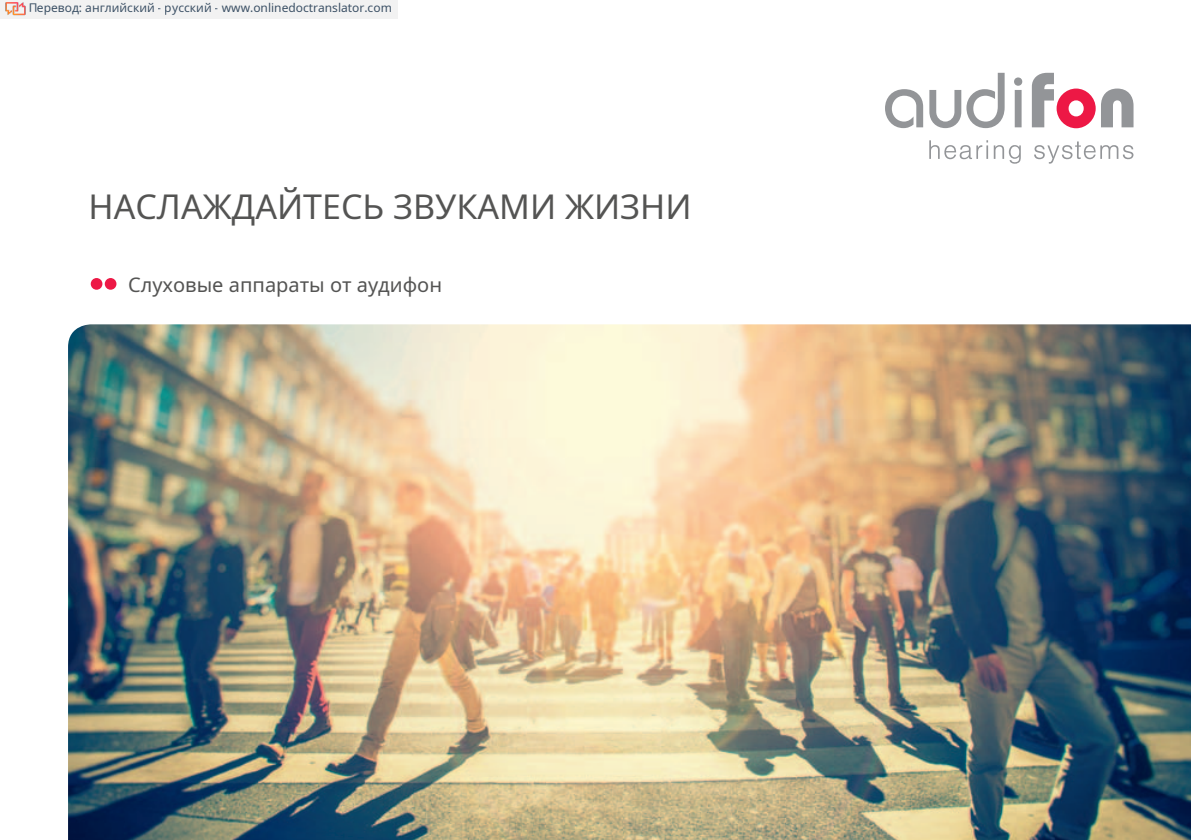
<style>
.page{position:relative;width:1191px;height:840px;background:#fff}
.page>*{position:absolute;margin:0;border:0;box-sizing:border-box;transform-origin:0 0}
.t1{font:34px "Noto Sans";color:#545453}
.t2{font:20px "Noto Sans";color:#545453}
.t3{font:12px "Noto Sans";color:rgb(15 43 70/.8)}
</style>
<div class="page">
<svg style="left:929px;top:140px;width:91px;height:24px"></svg>
<svg style="left:1034px;top:141px;width:99px;height:22px"></svg>
<svg style="left:885px;top:89px;width:38px;height:39px"></svg>
<svg style="left:929px;top:73px;width:75px;height:55px"></svg>
<svg style="left:1014px;top:77px;width:8px;height:50px"></svg>
<svg style="left:1031px;top:73px;width:64px;height:55px"></svg>
<svg style="left:1101px;top:88px;width:32px;height:39px"></svg>
<img style="left:68px;top:324px;width:1123px;height:515px">
<div style="left:91px;top:278px;width:11px;height:11px;background:#ed1845;border-radius:50%"></div>
<div style="left:105px;top:278px;width:11px;height:11px;background:#ed1845;border-radius:50%"></div>
<div style="left:0;top:0;width:398px;height:18px;background:#f2f2f2"></div>
<img style="left:5px;top:2px;width:20px;height:17px">
<p class="t3" style="left:28px;top:-1px;width:365px">Перевод: английский - русский - www.onlinedoctranslator.com</p>
<h1 class="t1" style="left:89px;top:182px;width:604px">НАСЛАЖДАЙТЕСЬ ЗВУКАМИ ЖИЗНИ</h1>
<h2 class="t2" style="left:128px;top:271px;width:315px">Слуховые аппараты от аудифон</h2>
</div>
